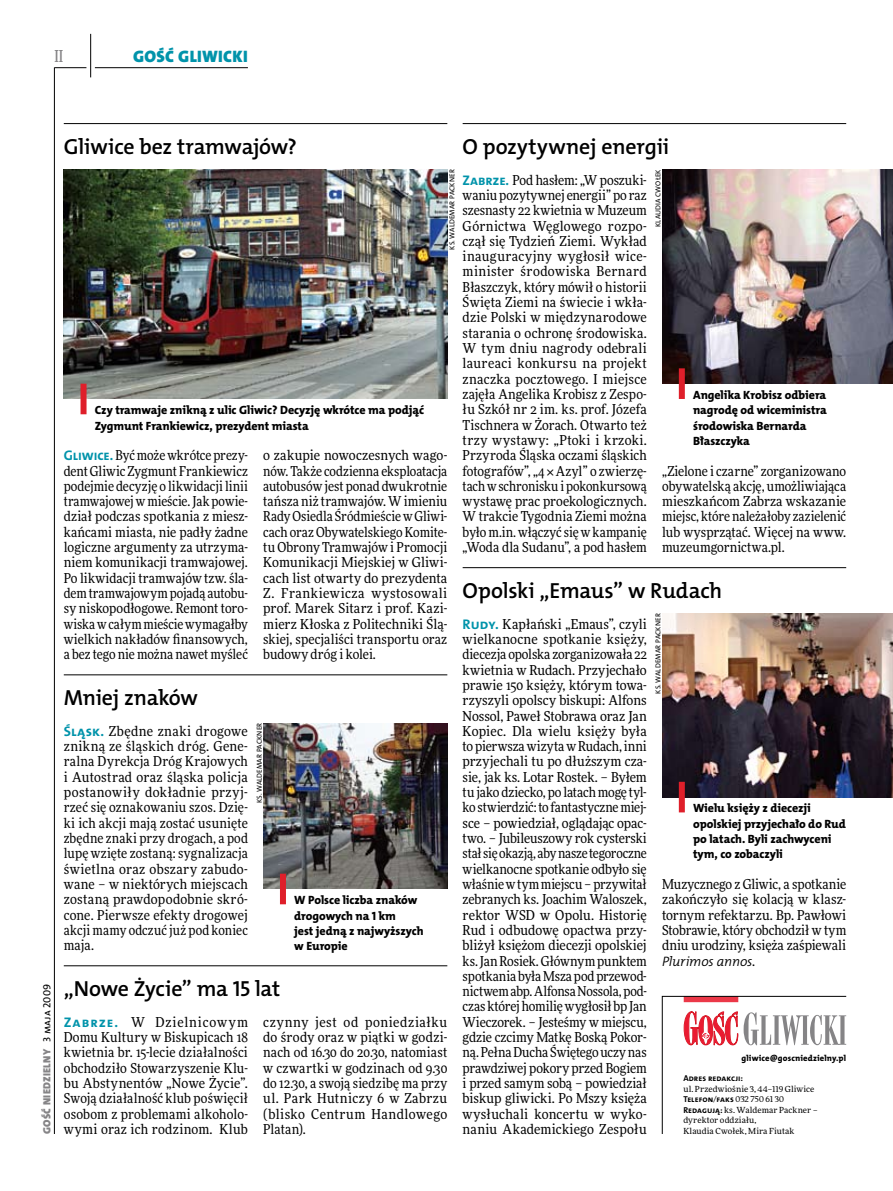
<style>
.page{position:relative;width:893px;height:1191px;background:#fff}
.page>*{position:absolute;margin:0;border:0;box-sizing:border-box;transform-origin:0 0}
.t1{font:21.9px "The Mix HP6 Se Bld";letter-spacing:-.01em;color:#000}
.t2{font:16.65px "The Mix HP9 Blk";letter-spacing:.02em;color:#0093aa}
.t3{font:500 16.5px "Freeday Narrow";color:#858486;scale:.9 1}
.t4{font:13.65px/15.3px "Freeday Narrow News";letter-spacing:.01em;color:#000;text-align:justify}
.t5{font:13.65px "The Mix HP4 Se Lig IT";letter-spacing:-.01em;color:#000}
.t6{font:12px/15.3px "The Mix HP8 Ex Bld";letter-spacing:-.005em;color:#000}
.t7{font:10.5px "The Mix HP9 Blk";letter-spacing:.025em;color:#858486}
.t8{font:8.55px "The Mix HP7 Bld";letter-spacing:.005em;color:#000}
.t9{font:8.55px "The Mix HP8 Ex Bld";letter-spacing:.015em;color:#000}
.t10{font:8.4px/10.5px "Freeday News";letter-spacing:.01em;color:#000}
.t11{font:7.2px "The Mix HP5 Plain";letter-spacing:.015em;color:#000}
.s1{font-family:"The Mix HP5 Plain";color:#000}
.s2{font-family:"The Mix HP7 Bld";font-size:13.95px;color:#0093aa}
.s3{font-family:"Freeday Narrow News"}
.s4{font-family:"Freeday News";font-size:8.4px}
.s5{font-family:"The Mix HP7 Bld";font-size:8.55px}
</style>
<div class="page">
<hr style="left:54px;top:67px;width:1px;height:1067px;background:#000">
<hr style="left:90px;top:34px;width:1px;height:43px;background:#000">
<hr style="left:54px;top:67px;width:32px;height:1px;background:#000">
<hr style="left:95px;top:67px;width:153px;height:1px;background:#000">
<svg style="left:662px;top:996px;width:185px;height:138px"></svg>
<hr style="left:463px;top:123px;width:383px;height:1px;background:#000">
<hr style="left:64px;top:123px;width:383px;height:1px;background:#000">
<hr style="left:64px;top:674px;width:383px;height:1px;background:#000">
<hr style="left:64px;top:965px;width:383px;height:1px;background:#000">
<hr style="left:463px;top:567px;width:383px;height:1px;background:#000">
<img style="left:662px;top:169px;width:231px;height:214px">
<img style="left:662px;top:613px;width:231px;height:184px">
<img style="left:263px;top:723px;width:184px;height:166px">
<div style="left:679px;top:368px;width:6px;height:31px;background:#df1f2a"></div>
<div style="left:679px;top:782px;width:6px;height:30px;background:#df1f2a"></div>
<div style="left:280px;top:873px;width:6px;height:31px;background:#df1f2a"></div>
<img style="left:64px;top:169px;width:383px;height:230px">
<div style="left:81px;top:384px;width:6px;height:30px;background:#df1f2a"></div>
<p class="t3" style="left:54px;top:46px;width:11px">II</p>
<p class="t2" style="left:133px;top:46px;width:116px">GOŚĆ GLIWICKI</p>
<p class="t7" style="left:40px;top:1134px;width:152px;rotate:-90deg">GOŚĆ NIEDZIELNY <span class="s1">3 maja 2009</span></p>
<h1 class="t1" style="left:64px;top:132px;width:235px">Gliwice bez tramwajów?</h1>
<h1 class="t1" style="left:463px;top:132px;width:208px">O pozytywnej energii</h1>
<p class="t11" style="left:653px;top:227px;width:59px;rotate:-90deg">Klaudia Cwołek</p>
<p class="t11" style="left:447px;top:250px;width:82px;rotate:-90deg">ks. Waldemar Packner</p>
<p class="t4" style="left:463px;top:172px;width:186px"><span class="s2">Zabrze.</span> Pod hasłem: „W poszuki&shy;waniu pozytywnej energii” po raz szesnasty 22 kwietnia w Muzeum Górnictwa Węglowego rozpo&shy;czął się Tydzień Ziemi. Wykład inauguracyjny wygłosił wice&shy;minister środowiska Bernard Błaszczyk, który mówił o historii Święta Ziemi na świecie i wkła&shy;dzie Polski w międzynarodowe starania o ochronę środowiska.<br>W tym dniu nagrody odebrali laureaci konkursu na projekt znaczka pocztowego. I miejsce zajęła Angelika Krobisz z Zespo&shy;łu Szkół nr 2 im. ks. prof. Józefa Tischnera w Żorach. Otwarto też trzy wystawy: „Ptoki i krzoki.<br>Przyroda Śląska oczami śląskich fotografów”, „4 &lt; Azyl” o zwierzę&shy;tach w schronisku i pokonkursową wystawę prac proekologicznych.<br>W trakcie Tygodnia Ziemi można było m.in. włączyć się w kampanię „Woda dla Sudanu”, a pod hasłem</p>
<p class="t6" style="left:693px;top:387px;width:135px">Angelika Krobisz odbiera nagrodę od wiceministra środowiska Bernarda<br>Błaszczyka</p>
<p class="t6" style="left:95px;top:403px;width:331px">Czy tramwaje znikną z ulic Gliwic? Decyzję wkrótce ma podjąć<br>Zygmunt Frankiewicz, prezydent miasta</p>
<p class="t4" style="left:64px;top:447px;width:186px"><span class="s2">Gliwice.</span> Być może wkrótce prezy&shy;dent Gliwic Zygmunt Frankiewicz podejmie decyzję o likwidacji linii tramwajowej w mieście. Jak powie&shy;dział podczas spotkania z miesz&shy;kańcami miasta, nie padły żadne logiczne argumenty za utrzyma&shy;niem komunikacji tramwajowej.<br>Po likwidacji tramwajów tzw. śla&shy;dem tramwajowym pojadą autobu&shy;sy niskopodłogowe. Remont toro&shy;wiska wcałym mieście wymagałby wielkich nakładów finansowych, a bez tego nie można nawet myśleć</p>
<p class="t4" style="left:263px;top:447px;width:186px">o zakupie nowoczesnych wago&shy;nów. Także codzienna eksploatacja autobusów jest ponad dwukrotnie tańsza niż tramwajów. W imieniu Rady Osiedla Śródmieście w Gliwi&shy;cach oraz Obywatelskiego Komite&shy;tu Obrony Tramwajów i Promocji Komunikacji Miejskiej w Gliwi&shy;cach list otwarty do prezydenta Z. Frankiewicza wystosowali prof. Marek Sitarz i prof. Kazi&shy;mierz Kłoska z Politechniki Ślą&shy;skiej, specjaliści transportu oraz budowy dróg i kolei.</p>
<p class="t4" style="left:662px;top:463px;width:186px">„Zielone i czarne” zorganizowano obywatelską akcję, umożliwiająca mieszkańcom Zabrza wskazanie miejsc, które należałoby zazielenić lub wysprzątać. Więcej na www. muzeumgornictwa.pl.</p>
<h1 class="t1" style="left:463px;top:576px;width:261px">Opolski „Emaus” w Rudach</h1>
<p class="t11" style="left:653px;top:693px;width:82px;rotate:-90deg">ks. Waldemar Packner</p>
<p class="t4" style="left:463px;top:616px;width:186px"><span class="s2">Rudy.</span> Kapłański „Emaus”, czyli wielkanocne spotkanie księży, diecezja opolska zorganizowała 22 kwietnia w Rudach. Przyjechało prawie 150 księży, którym towa&shy;rzyszyli opolscy biskupi: Alfons Nossol, Paweł Stobrawa oraz Jan Kopiec. Dla wielu księży była to pierwsza wizyta w Rudach, inni przyjechali tu po dłuższym cza&shy;sie, jak ks. Lotar Rostek. – Byłem tu jako dziecko, po latach mogę tyl&shy;ko stwierdzić: to fantastyczne miej&shy;sce – powiedział, oglądając opac&shy;two. – Jubileuszowy rok cysterski stałsię okazją, aby nasze tegoroczne wielkanocne spotkanie odbyło się właśnie wtym miejscu – przywitał zebranych ks. Joachim Waloszek, rektor WSD w Opolu. Historię Rud i odbudowę opactwa przy&shy;bliżył księżom diecezji opolskiej ks.Jan Rosiek. Głównym punktem spotkania była Msza pod przewod&shy;nictwem abp. Alfonsa Nossola, pod&shy;czas której homilię wygłosił bp Jan Wieczorek. – Jesteśmy w miejscu, gdzie czcimy Matkę Boską Pokor&shy;ną. Pełna Ducha Świętego uczy nas prawdziwej pokory przed Bogiem i przed samym sobą – powiedział biskup gliwicki. Po Mszy księża wysłuchali koncertu w wyko&shy;naniu Akademickiego Zespołu</p>
<h1 class="t1" style="left:64px;top:684px;width:136px">Mniej znaków</h1>
<p class="t11" style="left:255px;top:803px;width:82px;rotate:-90deg">ks. Waldemar Packner</p>
<p class="t4" style="left:64px;top:723px;width:186px"><span class="s2">Śląsk.</span> Zbędne znaki drogowe znikną ze śląskich dróg. Gene&shy;ralna Dyrekcja Dróg Krajowych i Autostrad oraz śląska policja postanowiły dokładnie przyj&shy;rzeć się oznakowaniu szos. Dzię&shy;ki ich akcji mają zostać usunięte zbędne znaki przy drogach, a pod lupę wzięte zostaną: sygnalizacja świetlna oraz obszary zabudo&shy;wane – w niektórych miejscach zostaną prawdopodobnie skró&shy;cone. Pierwsze efekty drogowej akcji mamy odczuć już pod koniec maja.</p>
<p class="t6" style="left:693px;top:801px;width:154px">Wielu księży z diecezji opolskiej przyjechało do Rud po latach. Byli zachwyceni tym, co zobaczyli</p>
<p class="t4" style="left:662px;top:876px;width:186px">Muzycznego z Gliwic, a spotkanie zakończyło się kolacją w klasz&shy;tornym refektarzu. Bp. Pawłowi Stobrawie, który obchodził w tym dniu urodziny, księża zaśpiewali</p>
<p class="t5" style="left:662px;top:952px;width:95px">Plurimos annos<span class="s3">.</span></p>
<p class="t6" style="left:294px;top:892px;width:131px">W Polsce liczba znaków drogowych na 1 km<br>jest jedną z najwyższych w Europie</p>
<h1 class="t1" style="left:64px;top:974px;width:218px">„Nowe Życie” ma 15 lat</h1>
<p class="t4" style="left:64px;top:1014px;width:186px"><span class="s2">Zabrze.</span> W Dzielnicowym Domu Kultury w Biskupicach 18 kwietnia br. 15-lecie działalności obchodziło Stowarzyszenie Klu&shy;bu Abstynentów „Nowe Życie”.<br>Swoją działalność klub poświęcił osobom z problemami alkoholo&shy;wymi oraz ich rodzinom. Klub</p>
<p class="t4" style="left:263px;top:1014px;width:186px">czynny jest od poniedziałku do środy oraz w piątki w godzi&shy;nach od 16.30 do 20.30, natomiast w czwartki w godzinach od 9.30 do 12.30, a swoją siedzibę ma przy ul. Park Hutniczy 6 w Zabrzu (blisko Centrum Handlowego Platan).</p>
<p class="t9" style="left:741px;top:1052px;width:106px">gliwice@goscniedzielny.pl</p>
<p class="t8" style="left:683px;top:1073px;width:61px">Adres redakcji:</p>
<p class="t10" style="left:683px;top:1083px;width:133px">ul. Przedwiośnie 3, 44–119 Gliwice</p>
<p class="t8" style="left:683px;top:1094px;width:102px">Telefon<span class="s4">/</span>faks <span class="s4">032 750 61 30</span></p>
<p class="t10" style="left:683px;top:1104px;width:136px"><span class="s5">Redagują:</span> ks. Waldemar Packner – dyrektor oddziału,<br>Klaudia Cwołek, Mira Fiutak</p>
</div>
